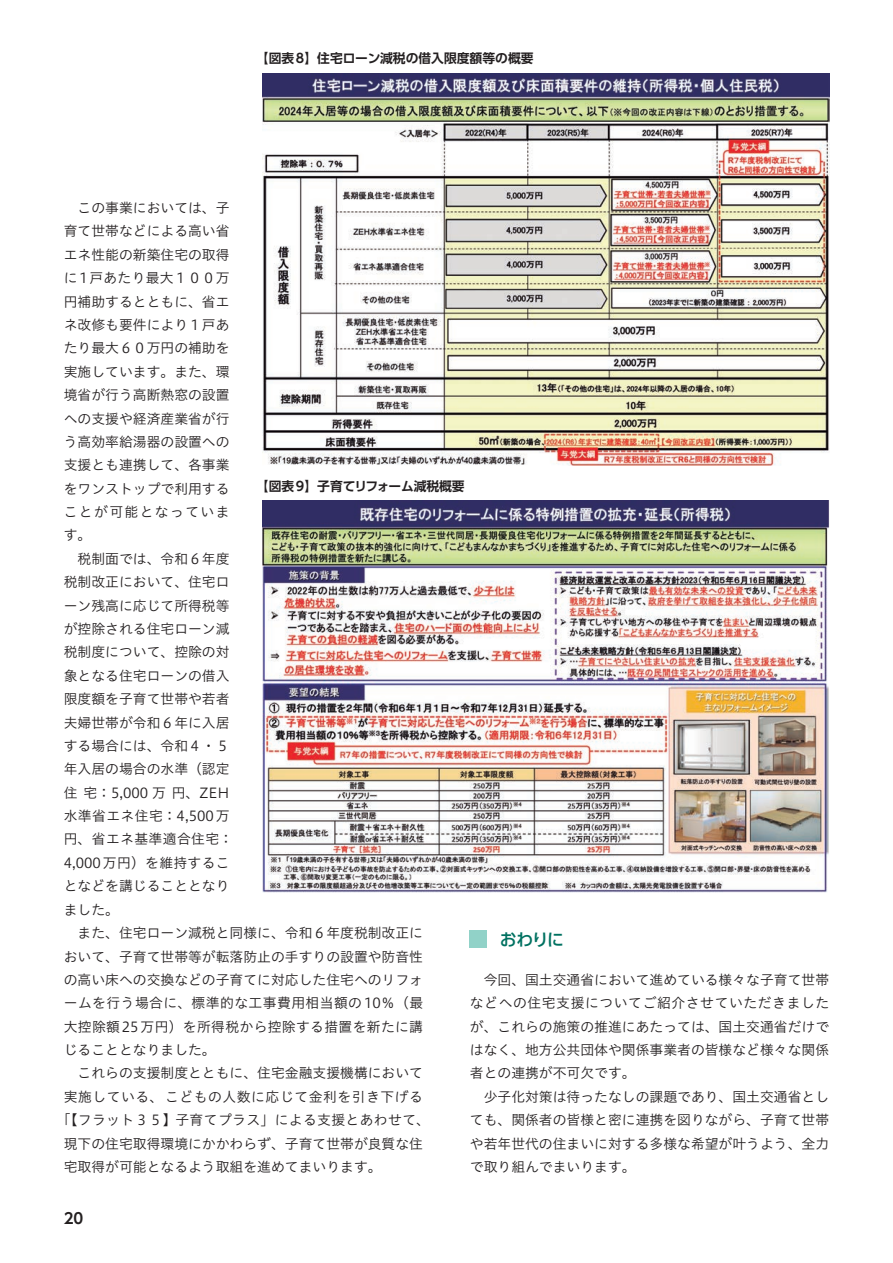
<style>
.page{position:relative;width:893px;height:1263px;background:#fff}
.page>*{position:absolute;margin:0;border:0;box-sizing:border-box;transform-origin:0 0}
.t1{font:500 16.95px "UD Shin Go Pr 6 N";color:#007161}
.t2{font:700 14.85px "UD Shin Go Pr 6 N De";color:#231f20}
.t3{font:13.8px/23.4px "Hiragino UD Sans Std N W3";color:#231f20}
.t4{font:13.8px "Hiragino UD Sans Std N W3";letter-spacing:.025em;color:#231f20}
.t5{font:13.8px "Hiragino UD Sans Std N W3";letter-spacing:.03em;color:#231f20}
.t6{font:13.8px "Hiragino UD Sans Std N W3";letter-spacing:.04em;color:#231f20}
.t7{font:700 12.75px "UD Shin Go Pr 6 N De";color:#231f20}
</style>
<div class="page">
<div style="left:470px;top:931px;width:17px;height:17px;background:#91d2c8"></div>
<img style="left:262px;top:73px;width:567px;height:393px">
<img style="left:262px;top:501px;width:567px;height:392px">
<p class="t7" style="left:256px;top:48px;width:279px">【図表8】住宅ローン減税の借入限度額等の概要</p>
<p class="t3" style="left:64px;top:195px;width:171px">　この事業においては、子育て世帯などによる高い省エネ性能の新築住宅の取得に1戸あたり最大１００万円補助するとともに、省エネ改修も要件により１戸あたり最大６０万円の補助を実施しています。また、環境省が行う高断熱窓の設置への支援や経済産業省が行う高効率給湯器の設置への支援とも連携して、各事業をワンストップで利用することが可能となっています。<br>　税制面では、令和６年度税制改正において、住宅ローン残高に応じて所得税等が控除される住宅ローン減税制度について、控除の対象となる住宅ローンの借入限度額を子育て世帯や若者夫婦世帯が令和６年に入居する場合には、令和４・５年入居の場合の水準（認定住宅：5,000 万円、ZEH水準省エネ住宅：4,500万円、省エネ基準適合住宅：<br>4,000万円）を維持することなどを講じることとなりました。</p>
<p class="t7" style="left:256px;top:476px;width:210px">【図表9】子育てリフォーム減税概要</p>
<p class="t3" style="left:64px;top:920px;width:361px">　また、住宅ローン減税と同様に、令和６年度税制改正に</p>
<p class="t3" style="left:64px;top:944px;width:361px">おいて、子育て世帯等が転落防止の手すりの設置や防音性</p>
<p class="t3" style="left:64px;top:967px;width:361px">の高い床への交換などの子育てに対応した住宅へのリフォ</p>
<p class="t5" style="left:64px;top:993px;width:361px">ームを行う場合に、標準的な工事費用相当額の10％（最</p>
<p class="t4" style="left:64px;top:1016px;width:361px">大控除額 25万円）を所得税から控除する措置を新たに講</p>
<p class="t3" style="left:64px;top:1037px;width:154px">じることとなりました。</p>
<p class="t3" style="left:64px;top:1061px;width:361px">　これらの支援制度とともに、住宅金融支援機構において</p>
<p class="t6" style="left:64px;top:1086px;width:361px">実施している、こどもの人数に応じて金利を引き下げる</p>
<p class="t4" style="left:57px;top:1109px;width:375px">「【フラット３５】子育てプラス」による支援とあわせて、</p>
<p class="t3" style="left:64px;top:1131px;width:361px">現下の住宅取得環境にかかわらず、子育て世帯が良質な住</p>
<p class="t3" style="left:64px;top:1154px;width:319px">宅取得が可能となるよう取組を進めてまいります。</p>
<p class="t2" style="left:64px;top:1206px;width:21px">20</p>
<p class="t1" style="left:500px;top:925px;width:66px">おわりに</p>
<p class="t3" style="left:470px;top:967px;width:361px;text-indent:14px">今回、国土交通省において進めている様々な子育て世帯などへの住宅支援についてご紹介させていただきましたが、これらの施策の推進にあたっては、国土交通省だけではなく、地方公共団体や関係事業者の皆様など様々な関係者との連携が不可欠です。<br>　少子化対策は待ったなしの課題であり、国土交通省としても、関係者の皆様と密に連携を図りながら、子育て世帯や若年世代の住まいに対する多様な希望が叶うよう、全力で取り組んでまいります。</p>
</div>
